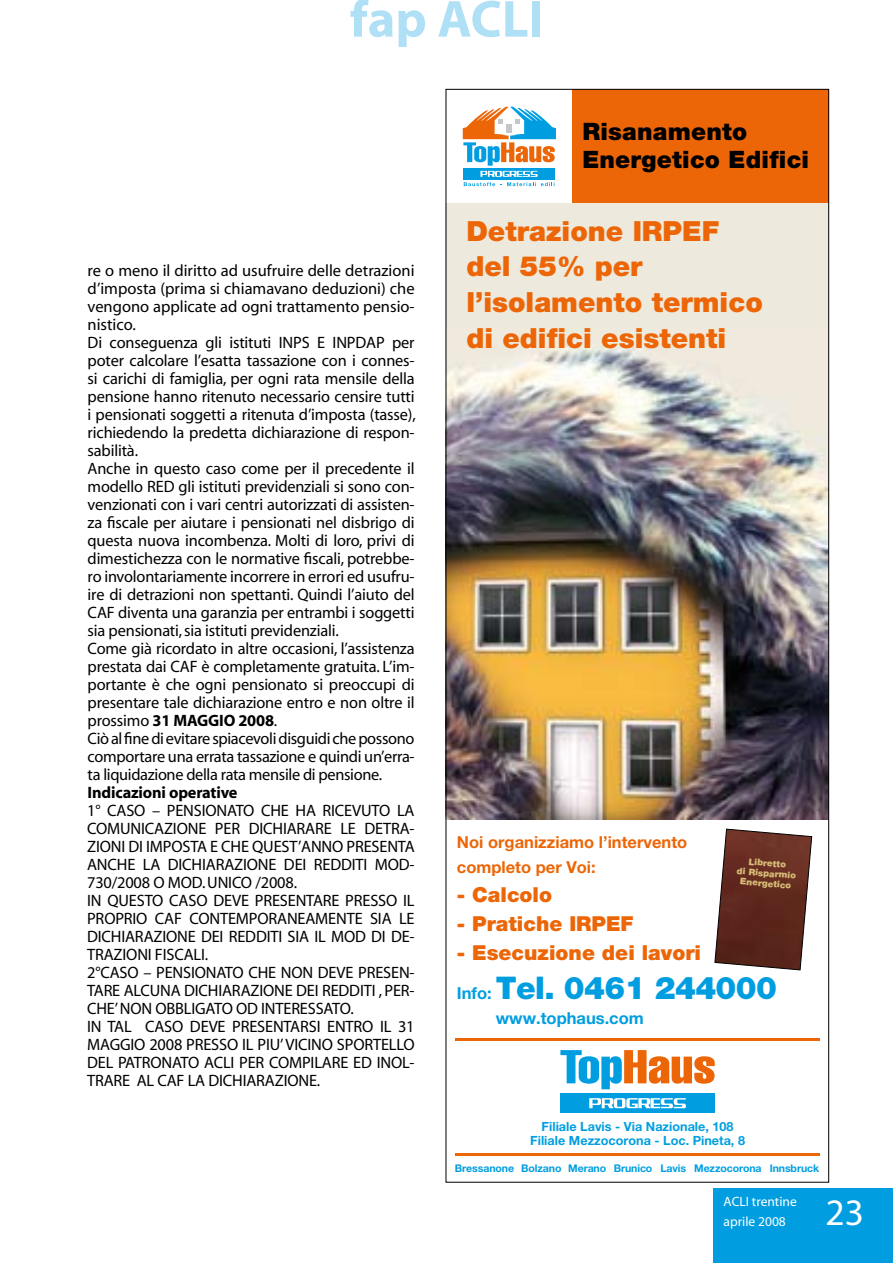
<style>
.page{position:relative;width:893px;height:1263px;background:#fff}
.page>*{position:absolute;margin:0;border:0;box-sizing:border-box;transform-origin:0 0}
.t1{font:700 52.5px "Myriad";color:#afe0f6}
.t2{font:37.5px "Myriad";color:#fff}
.t3{font:900 31.2px "Helvetica Neue";letter-spacing:-.02em;color:#009ee0}
.t4{font:900 27.75px/35.7px "Helvetica Neue";color:#ec6607}
.t5{font:900 24px/27.9px "Helvetica Neue";letter-spacing:.01em;color:#000}
.t6{font:900 20.7px "Helvetica Neue";color:#ec6607}
.t7{font:16.5px/18px "Myriad";letter-spacing:-.01em;color:#000}
.t8{font:700 16.5px/24.8px "Helvetica Neue";color:#ec6607}
.t9{font:700 16.5px "Myriad";letter-spacing:-.01em;color:#000}
.t10{font:700 16.5px "Helvetica Neue";color:#009ee0}
.t11{font:13.5px/19.5px "Myriad";color:#fff}
.t12{font:700 12.6px/14.1px "Helvetica Neue";color:#009ee0;text-align:center}
.t13{font:700 10.5px "Helvetica Neue";letter-spacing:-.01em;color:#009ee0}
.t14{font:900 9.15px/10.1px "Helvetica Neue";color:#d6bc76;text-align:center}
.s1{font-weight:700}
.s2{font-weight:700;font-size:16.5px}
</style>
<div class="page">
<div style="left:572px;top:89px;width:257px;height:114px;background:#ec6607"></div>
<img style="left:448px;top:328px;width:379px;height:492px">
<hr style="left:455px;top:1153px;width:365px;height:2px;background:#ec6607">
<hr style="left:455px;top:1038px;width:365px;height:3px;background:#ec6607">
<svg style="left:463px;top:107px;width:93px;height:79px"></svg>
<div style="left:560px;top:1093px;width:155px;height:20px;background:#009ee0"></div>
<svg style="left:560px;top:1050px;width:155px;height:39px"></svg>
<svg style="left:589px;top:1098px;width:97px;height:10px"></svg>
<svg style="left:715px;top:829px;width:97px;height:141px;background:#75483f"></svg>
<div style="left:714px;top:1188px;width:179px;height:75px;background:#009ee0"></div>
<h1 class="t1" style="left:350px;top:-8px;width:195px">fap ACLI</h1>
<h3 class="t5" style="left:582px;top:118px;width:228px">Risanamento<br>Energetico Edifici</h3>
<p class="t7" style="left:88px;top:262px;width:330px">re o meno il diritto ad usufruire delle detrazioni d’imposta (prima si chiamavano deduzioni) che vengono applicate ad ogni trattamento pensio&shy;nistico.<br>Di conseguenza gli istituti INPS E INPDAP per poter calcolare l’esatta tassazione con i connes&shy;si carichi di famiglia, per ogni rata mensile della pensione hanno ritenuto necessario censire tutti i pensionati soggetti a ritenuta d’imposta (tasse), richiedendo la predetta dichiarazione di respon&shy;sabilità.<br>Anche in questo caso come per il precedente il modello RED gli istituti previdenziali si sono con&shy;venzionati con i vari centri autorizzati di assisten&shy;za fiscale per aiutare i pensionati nel disbrigo di questa nuova incombenza. Molti di loro, privi di dimestichezza con le normative fiscali, potrebbe&shy;ro involontariamente incorrere in errori ed usufru&shy;ire di detrazioni non spettanti. Quindi l’aiuto del CAF diventa una garanzia per entrambi i soggetti sia pensionati, sia istituti previdenziali.<br>Come già ricordato in altre occasioni, l’assistenza prestata dai CAF è completamente gratuita. L’im&shy;portante è che ogni pensionato si preoccupi di presentare tale dichiarazione entro e non oltre il prossimo <span class="s1">31 MAGGIO 2008</span>.<br>Ciò al fine di evitare spiacevoli disguidi che possono comportare una errata tassazione e quindi un’erra&shy;ta liquidazione della rata mensile di pensione.</p>
<p class="t9" style="left:88px;top:784px;width:151px">Indicazioni operative</p>
<p class="t7" style="left:87px;top:803px;width:329px">1° CASO – PENSIONATO CHE HA RICEVUTO LA COMUNICAZIONE PER DICHIARARE LE DETRA-ZIONI DI IMPOSTA E CHE QUEST’ANNO PRESENTA ANCHE LA DICHIARAZIONE DEI REDDITI MOD-730/2008 O MOD. UNICO /2008.<br>IN QUESTO CASO DEVE PRESENTARE PRESSO IL PROPRIO CAF CONTEMPORANEAMENTE SIA LE DICHIARAZIONE DEI REDDITI SIA IL MOD DI DE-TRAZIONI FISCALI.<br>2°CASO – PENSIONATO CHE NON DEVE PRESEN-TARE ALCUNA DICHIARAZIONE DEI REDDITI , PER-CHE’ NON OBBLIGATO OD INTERESSATO.<br>IN TAL CASO DEVE PRESENTARSI ENTRO IL 31<br>MAGGIO 2008 PRESSO IL PIU’ VICINO SPORTELLO DEL PATRONATO ACLI PER COMPILARE ED INOL-TRARE AL CAF LA DICHIARAZIONE.</p>
<h3 class="t4" style="left:466px;top:213px;width:298px">Detrazione IRPEF del 55% per l’isolamento termico di edifici esistenti</h3>
<p class="t8" style="left:457px;top:829px;width:232px">Noi organizziamo l’intervento completo per Voi:</p>
<p class="t6" style="left:457px;top:882px;width:97px">- Calcolo</p>
<p class="t6" style="left:457px;top:911px;width:178px">- Pratiche IRPEF</p>
<p class="t6" style="left:457px;top:940px;width:246px">- Esecuzione dei lavori</p>
<h3 class="t3" style="left:457px;top:969px;width:322px"><span class="s2">Info:</span> Tel. 0461 244000</h3>
<p class="t10" style="left:496px;top:1008px;width:150px">www.tophaus.com</p>
<p class="t14" style="left:738px;top:855px;width:61px;rotate:5deg">Libretto<br>di Risparmio<br>Energetico</p>
<p class="t12" style="left:530px;top:1119px;width:216px">Filiale Lavis - Via Nazionale, 108<br>Filiale Mezzocorona - Loc. Pineta, 8</p>
<p class="t13" style="left:455px;top:1161px;width:366px">Bressanone Bolzano Merano Brunico Lavis Mezzocorona Innsbruck</p>
<p class="t11" style="left:724px;top:1192px;width:75px">ACLI trentine aprile 2008</p>
<h2 class="t2" style="left:825px;top:1193px;width:40px">23</h2>
</div>
